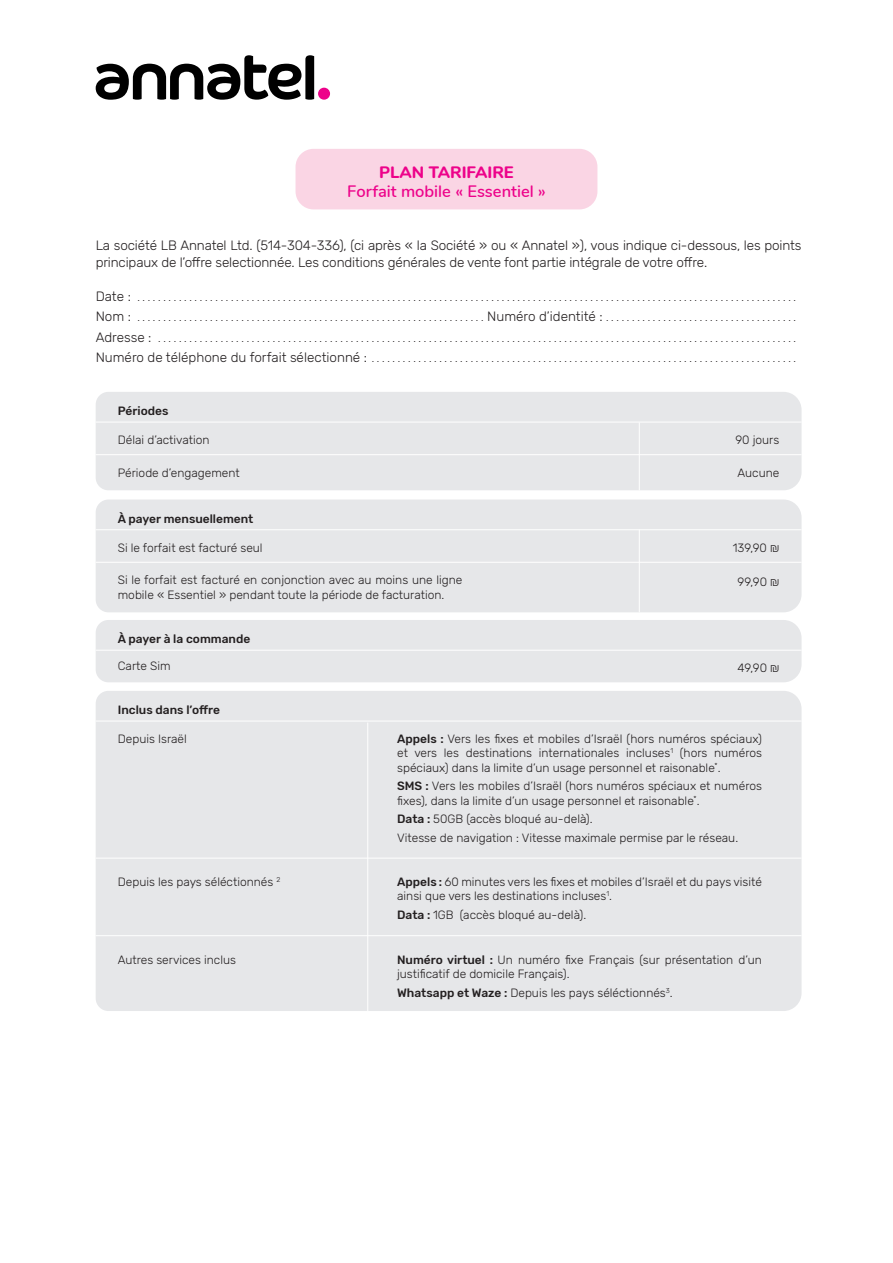
<style>
.page{position:relative;width:893px;height:1263px;background:#fff}
.page>*{position:absolute;margin:0;border:0;box-sizing:border-box;transform-origin:0 0}
.t1{font:600 16.5px "Nunito";color:#ed028a}
.t2{font:800 16.5px "Nunito";color:#ed028a}
.t3{font:300 13.5px/16.2px "Rubik";letter-spacing:-.01em;color:#231f20}
.t4{font:300 12px/14.4px "Rubik";color:#231f20}
.t5{font:500 12px "Rubik";color:#231f20}
.t6{font:300 10.5px/20.4px "Rubik";color:#231f20}
.s1{font-size:13.5px}
.s2{font-weight:500}
</style>
<div class="page">
<div style="left:96px;top:392px;width:705px;height:98px;background:#e6e7e9"></div>
<div style="left:96px;top:620px;width:705px;height:62px;background:#e6e7e9"></div>
<svg style="left:96px;top:55px;width:218px;height:45px"></svg>
<div style="left:318px;top:88px;width:12px;height:12px;background:#ed028a;border-radius:50%"></div>
<div style="left:296px;top:149px;width:301px;height:60px;background:#fad5e4;border-radius:18px"></div>
<hr style="left:96px;top:422px;width:705px;height:1px;background:#fff">
<hr style="left:96px;top:650px;width:705px;height:1px;background:#fff">
<hr style="left:96px;top:454px;width:705px;height:1px;background:#fff">
<div style="left:96px;top:691px;width:705px;height:320px;background:#e6e7e9"></div>
<hr style="left:96px;top:721px;width:705px;height:1px;background:#fff">
<hr style="left:96px;top:858px;width:705px;height:1px;background:#fff">
<hr style="left:96px;top:935px;width:705px;height:1px;background:#fff">
<hr style="left:367px;top:722px;width:1px;height:289px;background:#fff">
<hr style="left:639px;top:422px;width:1px;height:68px;background:#fff">
<div style="left:96px;top:499px;width:705px;height:113px;background:#e6e7e9"></div>
<hr style="left:96px;top:529px;width:705px;height:1px;background:#fff">
<hr style="left:96px;top:562px;width:705px;height:1px;background:#fff">
<hr style="left:639px;top:529px;width:1px;height:83px;background:#fff">
<h1 class="t2" style="left:379px;top:160px;width:136px">PLAN TARIFAIRE</h1>
<h1 class="t1" style="left:347px;top:179px;width:200px">Forfait mobile « Essentiel »</h1>
<p class="t3" style="left:96px;top:238px;width:707px">La société LB Annatel Ltd. (514-304-336), (ci après « la Société » ou « Annatel »), vous indique ci-dessous, les points principaux de l’offre selectionnée. Les conditions générales de vente font partie intégrale de votre offre.</p>
<p class="t6" style="left:96px;top:287px;width:700px"><span class="s1">Date :</span> . . . . . . . . . . . . . . . . . . . . . . . . . . . . . . . . . . . . . . . . . . . . . . . . . . . . . . . . . . . . . . . . . . . . . . . . . . . . . . . . . . . . . . . . . . . . . . . . . . . . . . . . . . . . . . . . . . . . . . . . . . . . . .<br><span class="s1">Nom :</span> . . . . . . . . . . . . . . . . . . . . . . . . . . . . . . . . . . . . . . . . . . . . . . . . . . . . . . . . . . . . . . . . . . <span class="s1">Numéro d’identité :</span> .....................................<br><span class="s1">Adresse :</span> . . . . . . . . . . . . . . . . . . . . . . . . . . . . . . . . . . . . . . . . . . . . . . . . . . . . . . . . . . . . . . . . . . . . . . . . . . . . . . . . . . . . . . . . . . . . . . . . . . . . . . . . . . . . . . . . . . . . . . . . . .<br><span class="s1">Numéro de téléphone du forfait sélectionné :</span> . . . . . . . . . . . . . . . . . . . . . . . . . . . . . . . . . . . . . . . . . . . . . . . . . . . . . . . . . . . . . . . . . . . . . . . . . . . . . . . . .</p>
<p class="t5" style="left:118px;top:404px;width:52px">Périodes</p>
<p class="t4" style="left:118px;top:433px;width:93px">Délai d’activation</p>
<p class="t4" style="left:735px;top:433px;width:45px">90 jours</p>
<p class="t4" style="left:118px;top:466px;width:124px">Période d’engagement</p>
<p class="t4" style="left:737px;top:466px;width:43px">Aucune</p>
<p class="t5" style="left:118px;top:512px;width:137px">À payer mensuellement</p>
<p class="t4" style="left:118px;top:541px;width:146px">Si le forfait est facturé seul</p>
<p class="t4" style="left:733px;top:541px;width:48px">139,90 ₪</p>
<p class="t4" style="left:118px;top:573px;width:346px">Si le forfait est facturé en conjonction avec au moins une ligne</p>
<p class="t4" style="left:738px;top:575px;width:43px">99,90 ₪</p>
<p class="t4" style="left:118px;top:588px;width:328px">mobile « Essentiel » pendant toute la période de facturation.</p>
<p class="t5" style="left:118px;top:632px;width:134px">À payer à la commande</p>
<p class="t4" style="left:118px;top:659px;width:54px">Carte Sim</p>
<p class="t4" style="left:737px;top:661px;width:43px">49,90 ₪</p>
<p class="t5" style="left:118px;top:703px;width:104px">Inclus dans l’offre</p>
<p class="t4" style="left:118px;top:732px;width:71px">Depuis Israël</p>
<p class="t4" style="left:118px;top:875px;width:164px">Depuis les pays séléctionnés <sup>2</sup></p>
<p class="t4" style="left:118px;top:952px;width:120px">Autres services inclus</p>
<p class="t4" style="left:397px;top:732px;width:366px;text-align:justify"><span class="s2">Appels :</span> Vers les fixes et mobiles d’Israël (hors numéros spéciaux) et vers les destinations internationales incluses<sup>1</sup> (hors numéros spéciaux) dans la limite d’un usage personnel et raisonable<sup>*</sup>.</p>
<p class="t4" style="left:397px;top:779px;width:366px"><span class="s2">SMS :</span> Vers les mobiles d’Israël (hors numéros spéciaux et numéros fixes), dans la limite d’un usage personnel et raisonable<sup>*</sup>.</p>
<p class="t4" style="left:397px;top:810px;width:341px;line-height:18.6px"><span class="s2">Data :</span> 50GB (accès bloqué au-delà).<br>Vitesse de navigation : Vitesse maximale permise par le réseau.</p>
<p class="t4" style="left:397px;top:875px;width:366px"><span class="s2">Appels :</span> 60 minutes vers les fixes et mobiles d’Israël et du pays visité ainsi que vers les destinations incluses<sup>1</sup>.</p>
<p class="t4" style="left:397px;top:908px;width:191px"><span class="s2">Data :</span> 1GB (accès bloqué au-delà).</p>
<p class="t4" style="left:397px;top:952px;width:366px"><span class="s2">Numéro virtuel :</span> Un numéro fixe Français (sur présentation d’un justificatif de domicile Français).</p>
<p class="t4" style="left:397px;top:985px;width:275px"><span class="s2">Whatsapp et Waze :</span> Depuis les pays séléctionnés<sup>3</sup>.</p>
</div>
